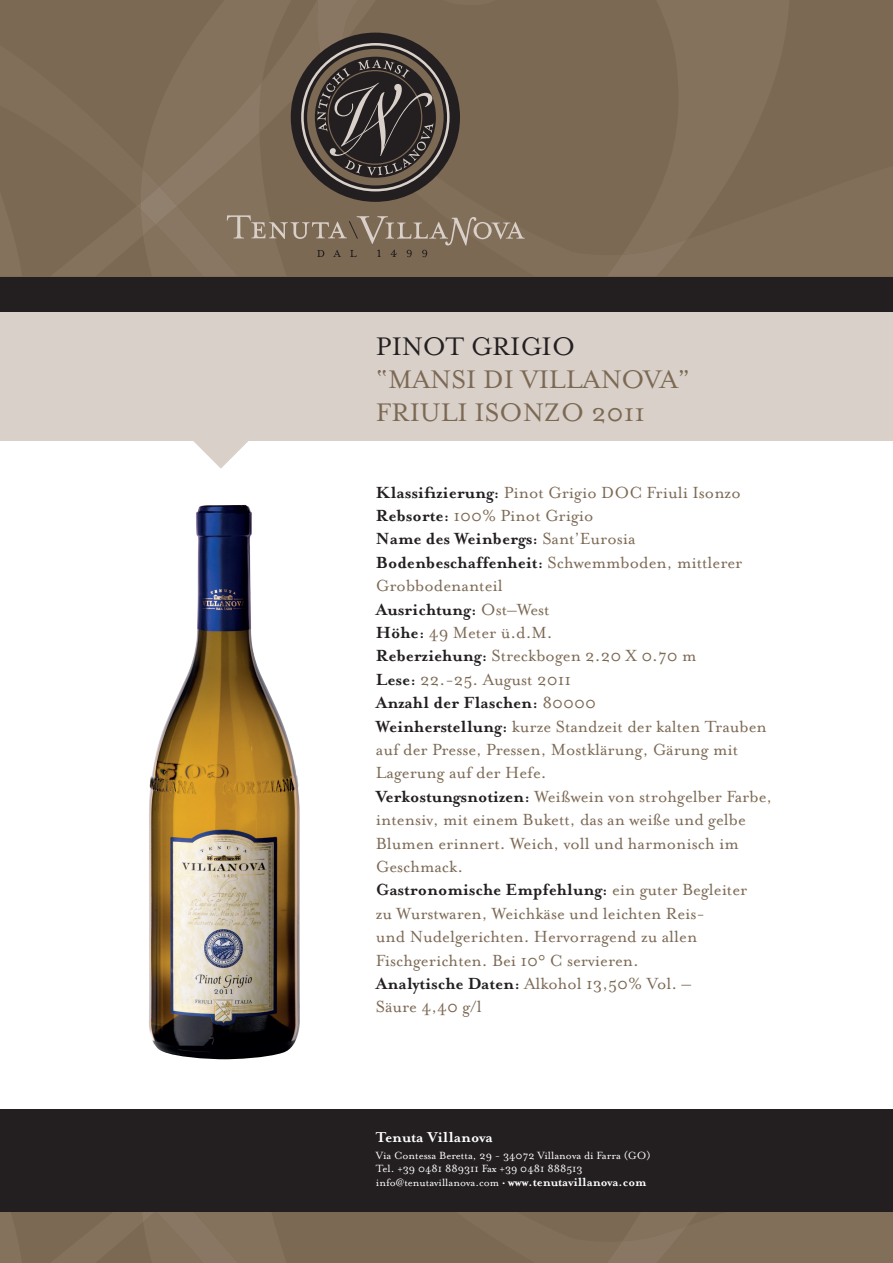
<style>
.page{position:relative;width:893px;height:1263px;background:#fff}
.page>*{position:absolute;margin:0;border:0;box-sizing:border-box;transform-origin:0 0}
.t1{font:29.25px/33.2px "Mrs Eaves Roman";color:#7c6954}
.t2{font:29.25px "Mrs Eaves Roman";color:#231f20}
.t3{font:18.6px/23.4px "Mrs Eaves Roman";color:#7c6954}
.t4{font:700 18.6px "Mrs Eaves";color:#231f20}
.t5{font:700 16.5px "Mrs Eaves";color:#fff}
.t6{font:12px/13.5px "Mrs Eaves Roman";color:#fff}
.s1{font-family:"Mrs Eaves";font-weight:700;color:#231f20}
.s2{font-family:"Mrs Eaves Roman";font-weight:400;color:#7c6954}
.s3{font-family:"Mrs Eaves";font-weight:700;font-size:13.5px}
</style>
<div class="page">
<img style="left:149px;top:505px;width:151px;height:554px">
<div style="left:0;top:1118px;width:893px;height:145px;background:#7c6954"></div>
<svg style="left:607px;top:1227px;width:79px;height:36px"></svg>
<div style="left:142px;top:1212px;width:95px;height:51px;background:#84725d"></div>
<div style="left:0;top:276px;width:893px;height:47px;background:#231f20"></div>
<div style="left:0;top:1110px;width:893px;height:102px;background:#231f20"></div>
<div style="left:0;top:313px;width:893px;height:128px;background:#d8d0c9"></div>
<svg style="left:193px;top:441px;width:55px;height:28px"></svg>
<div style="left:525px;top:0;width:82px;height:276px;background:#7c6954"></div>
<svg style="left:607px;top:0;width:286px;height:276px;background:#7f6c57"></svg>
<svg style="left:0;top:0;width:525px;height:276px;background:#776754"></svg>
<h1 class="t2" style="left:376px;top:331px;width:201px">PINOT GRIGIO</h1>
<h1 class="t1" style="left:376px;top:363px;width:316px">“MANSI DI VILLANOVA”<br>FRIULI ISONZO 2011</h1>
<p class="t3" style="left:376px;top:480px;width:366px"><span class="s1">Klassifizierung:</span> Pinot Grigio DOC Friuli Isonzo<br><span class="s1">Rebsorte:</span> 100% Pinot Grigio</p>
<p class="t4" style="left:376px;top:528px;width:261px">Name des Weinbergs: <span class="s2">Sant’Eurosia</span></p>
<p class="t3" style="left:376px;top:551px;width:368px"><span class="s1">Bodenbeschaffenheit:</span> Schwemmboden, mittlerer<br>Grobbodenanteil</p>
<p class="t4" style="left:376px;top:598px;width:175px">Ausrichtung: <span class="s2">Ost–West</span></p>
<p class="t3" style="left:376px;top:621px;width:322px"><span class="s1">Höhe:</span> 49 Meter ü.d.M.<br><span class="s1">Reberziehung:</span> Streckbogen 2.20 X 0.70 m<br><span class="s1">Lese:</span> 22.-25. August 2011</p>
<p class="t4" style="left:376px;top:692px;width:222px">Anzahl der Flaschen: <span class="s2">80000</span></p>
<p class="t3" style="left:376px;top:714px;width:398px"><span class="s1">Weinherstellung:</span> kurze Standzeit der kalten Trauben auf der Presse, Pressen, Mostklärung, Gärung mit Lagerung auf der Hefe.<br><span class="s1">Verkostungsnotizen:</span> Weißwein von strohgelber Farbe, intensiv, mit einem Bukett, das an weiße und gelbe Blumen erinnert. Weich, voll und harmonisch im Geschmack.</p>
<p class="t4" style="left:376px;top:879px;width:373px">Gastronomische Empfehlung: <span class="s2">ein guter Begleiter</span></p>
<p class="t3" style="left:376px;top:902px;width:330px">zu Wurstwaren, Weichkäse und leichten Reis&shy;und Nudelgerichten. Hervorragend zu allen Fischgerichten. Bei 10° C servieren.<br><span class="s1">Analytische Daten:</span> Alkohol 13,50% Vol. – Säure 4,40 g/l</p>
<p class="t5" style="left:376px;top:1128px;width:118px">Tenuta Villanova</p>
<p class="t6" style="left:376px;top:1149px;width:276px">Via Contessa Beretta, 29 - 34072 Villanova di Farra (GO)<br>Tel. +39 0481 889311 Fax +39 0481 888513 info@tenutavillanova.com • <span class="s3">www.tenutavillanova.com</span></p>
</div>
